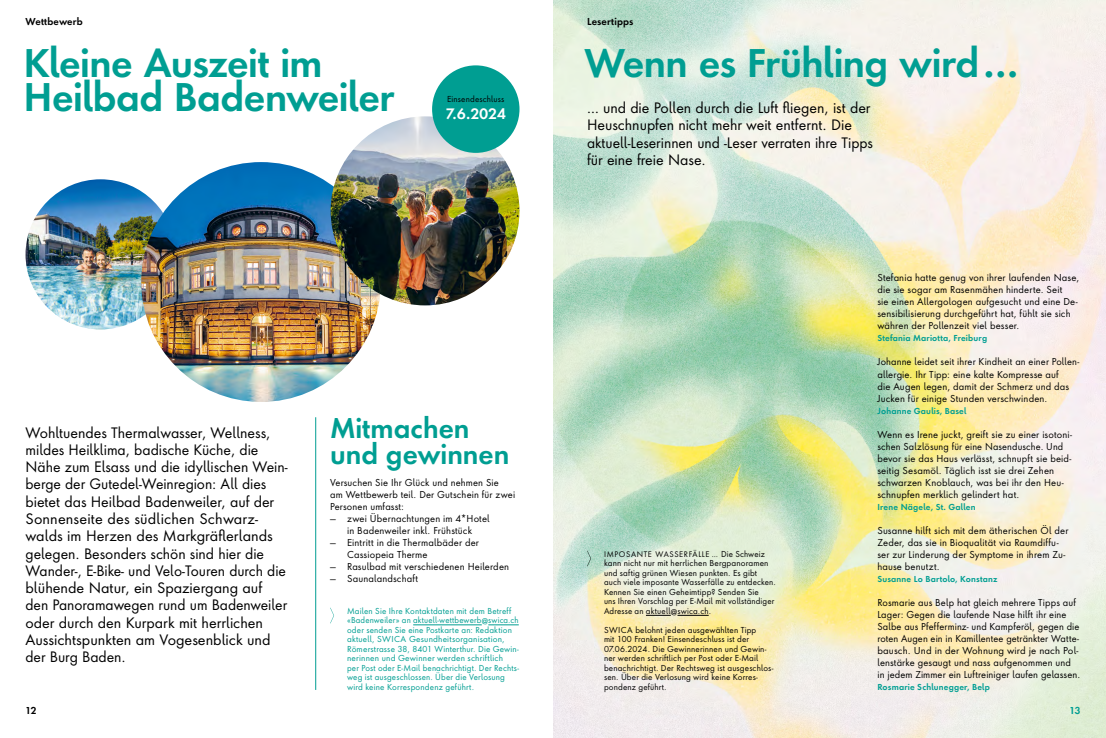
<style>
.page{position:relative;width:1106px;height:738px;background:#fff}
.page>*{position:absolute;margin:0;border:0;box-sizing:border-box;transform-origin:0 0}
.t1{font:600 37px/34px "Futura Next";letter-spacing:-.015em;color:#009e92}
.t2{font:600 26px/26px "Futura Next";letter-spacing:-.005em;color:#009e92}
.t3{font:14px/17.2px "Futura Next";letter-spacing:-.005em;color:#000}
.t4{font:600 14px "Futura Next";color:#fff}
.t5{font:9.3px/12px "Futura Next";letter-spacing:.015em;color:#000}
.t6{font:600 9.3px "Futura Next";letter-spacing:.015em;color:#000}
.t7{font:600 9.3px "Futura Next";color:#009e92}
.t8{font:8px/9.5px "Futura Next";letter-spacing:.015em;color:#000}
.t9{font:8px/9.5px "Futura Next";letter-spacing:.02em;color:#009e92}
.t10{font:600 8px "Futura Next";letter-spacing:.02em;color:#009e92}
.t11{font:7.5px "Futura Next";letter-spacing:.085em;color:#000}
.s1{font-size:8px}
</style>
<div class="page">
<img style="left:26px;top:179px;width:149px;height:150px;border-radius:75px">
<hr style="left:413px;top:624px;width:69px;height:1px;background:#009e92">
<hr style="left:488px;top:624px;width:31px;height:1px;background:#009e92">
<svg style="left:330px;top:607px;width:4px;height:16px"></svg>
<hr style="left:315px;top:417px;width:1px;height:272px;background:#009e92">
<img style="left:141px;top:162px;width:240px;height:239px;border-radius:120px">
<img style="left:330px;top:116px;width:189px;height:189px;border-radius:94px">
<div style="left:432px;top:65px;width:87px;height:88px;background:#009e92;border-radius:50%"></div>
<img style="left:553px;top:0;width:553px;height:737px">
<svg style="left:646px;top:614px;width:25px;height:1px"></svg>
<hr style="left:677px;top:614px;width:31px;height:1px;background:#000">
<svg style="left:587px;top:550px;width:4px;height:16px"></svg>
<p class="t6" style="left:26px;top:15px;width:59px">Wettbewerb</p>
<h1 class="t1" style="left:23px;top:46px;width:373px">Kleine Auszeit im<br>Heilbad Badenweiler</h1>
<p class="t8" style="left:447px;top:94px;width:59px">Einsendeschluss</p>
<h3 class="t4" style="left:446px;top:104px;width:61px">7.6.2024</h3>
<p class="t3" style="left:26px;top:423px;width:264px">Wohltuendes Thermalwasser, Wellness, mildes Heilklima, badische Küche, die Nähe zum Elsass und die idyllischen Wein&shy;berge der Gutedel-Weinregion: All dies bietet das Heilbad Badenweiler, auf der Sonnenseite des südlichen Schwarz&shy;walds im Herzen des Markgräflerlands gelegen. Besonders schön sind hier die Wander-, E-Bike- und Velo-Touren durch die blühende Natur, ein Spaziergang auf den Panoramawegen rund um Badenweiler oder durch den Kurpark mit herrlichen Aussichtspunkten am Vogesenblick und der Burg Baden.</p>
<p class="t6" style="left:26px;top:703px;width:12px">12</p>
<h2 class="t2" style="left:330px;top:414px;width:181px">Mitmachen und gewinnen</h2>
<p class="t5" style="left:330px;top:475px;width:187px">Versuchen Sie Ihr Glück und nehmen Sie<br>am Wettbewerb teil. Der Gutschein für zwei<br>Personen umfasst:</p>
<p class="t5" style="left:330px;top:511px;width:161px;text-align:center">— zwei Übernachtungen im 4*Hotel in Badenweiler inkl. Frühstück</p>
<p class="t5" style="left:347px;top:535px;width:133px;text-indent:-17px">— Eintritt in die Thermalbäder der<br>Cassiopeia Therme</p>
<p class="t5" style="left:330px;top:559px;width:180px">— Rasulbad mit verschiedenen Heilerden</p>
<p class="t5" style="left:330px;top:571px;width:90px">— Saunalandschaft</p>
<p class="t9" style="left:347px;top:605px;width:173px">Mailen Sie Ihre Kontaktdaten mit dem Betreff «Badenweiler» an aktuell-wettbewerb@swica.ch oder senden Sie eine Postkarte an: Redaktion aktuell, SWICA Gesundheitsorganisation, Römerstrasse 38, 8401 Winterthur. Die Gewin&shy;nerinnen und Gewinner werden schriftlich<br>per Post oder E-Mail benachrichtigt. Der Rechts&shy;weg ist ausgeschlossen. Über die Verlosung wird keine Korrespondenz geführt.</p>
<p class="t6" style="left:587px;top:15px;width:48px">Lesertipps</p>
<h1 class="t1" style="left:584px;top:46px;width:436px">Wenn es Frühling wird…</h1>
<h3 class="t3" style="left:587px;top:99px;width:287px">… und die Pollen durch die Luft fliegen, ist der Heuschnupfen nicht mehr weit entfernt. Die aktuell-Leserinnen und -Leser verraten ihre Tipps für eine freie Nase.</h3>
<p class="t11" style="left:604px;top:548px;width:162px">IMPOSANTE WASSERFÄLLE … <span class="s1">Die Schweiz</span></p>
<p class="t8" style="left:604px;top:557px;width:173px">kann nicht nur mit herrlichen Bergpanoramen und saftig grünen Wiesen punkten. Es gibt auch viele imposante Wasserfälle zu entdecken.<br>Kennen Sie einen Geheimtipp? Senden Sie<br>uns Ihren Vorschlag per E-Mail mit vollständiger Adresse an aktuell@swica.ch.</p>
<p class="t8" style="left:604px;top:624px;width:171px">SWICA belohnt jeden ausgewählten Tipp<br>mit 100 Franken! Einsendeschluss ist der 07.06.2024. Die Gewinnerinnen und Gewin&shy;ner werden schriftlich per Post oder E-Mail benachrichtigt. Der Rechtsweg ist ausgeschlos&shy;sen. Über die Verlosung wird keine Korres&shy;pondenz geführt.</p>
<p class="t5" style="left:877px;top:271px;width:203px">Stefania hatte genug von ihrer laufenden Nase, die sie sogar am Rasenmähen hinderte. Seit<br>sie einen Allergologen aufgesucht und eine De&shy;sensibilisierung durchgeführt hat, fühlt sie sich währen der Pollenzeit viel besser.</p>
<p class="t10" style="left:877px;top:333px;width:111px">Stefania Mariotta, Freiburg</p>
<p class="t5" style="left:877px;top:355px;width:203px">Johanne leidet seit ihrer Kindheit an einer Pollen&shy;allergie. Ihr Tipp: eine kalte Kompresse auf<br>die Augen legen, damit der Schmerz und das Jucken für einige Stunden verschwinden.</p>
<p class="t10" style="left:877px;top:405px;width:91px">Johanne Gaulis, Basel</p>
<p class="t5" style="left:877px;top:427px;width:196px">Wenn es Irene juckt, greift sie zu einer isotoni&shy;schen Salzlösung für eine Nasendusche. Und bevor sie das Haus verlässt, schnupft sie beid&shy;seitig Sesamöl. Täglich isst sie drei Zehen schwarzen Knoblauch, was bei ihr den Heu&shy;schnupfen merklich gelindert hat.</p>
<p class="t10" style="left:877px;top:501px;width:100px">Irene Nägele, St. Gallen</p>
<p class="t5" style="left:877px;top:523px;width:193px">Susanne hilft sich mit dem ätherischen Öl der Zeder, das sie in Bioqualität via Raumdiffu&shy;ser zur Linderung der Symptome in ihrem Zu&shy;hause benutzt.</p>
<p class="t10" style="left:877px;top:573px;width:121px">Susanne Lo Bartolo, Konstanz</p>
<p class="t5" style="left:877px;top:595px;width:204px">Rosmarie aus Belp hat gleich mehrere Tipps auf Lager: Gegen die laufende Nase hilft ihr eine Salbe aus Pfefferminz- und Kampferöl, gegen die roten Augen ein in Kamillentee getränkter Watte&shy;bausch. Und in der Wohnung wird je nach Pol&shy;lenstärke gesaugt und nass aufgenommen und in jedem Zimmer ein Luftreiniger laufen gelassen.</p>
<p class="t10" style="left:877px;top:681px;width:114px">Rosmarie Schlunegger, Belp</p>
<p class="t7" style="left:1069px;top:703px;width:13px">13</p>
</div>
